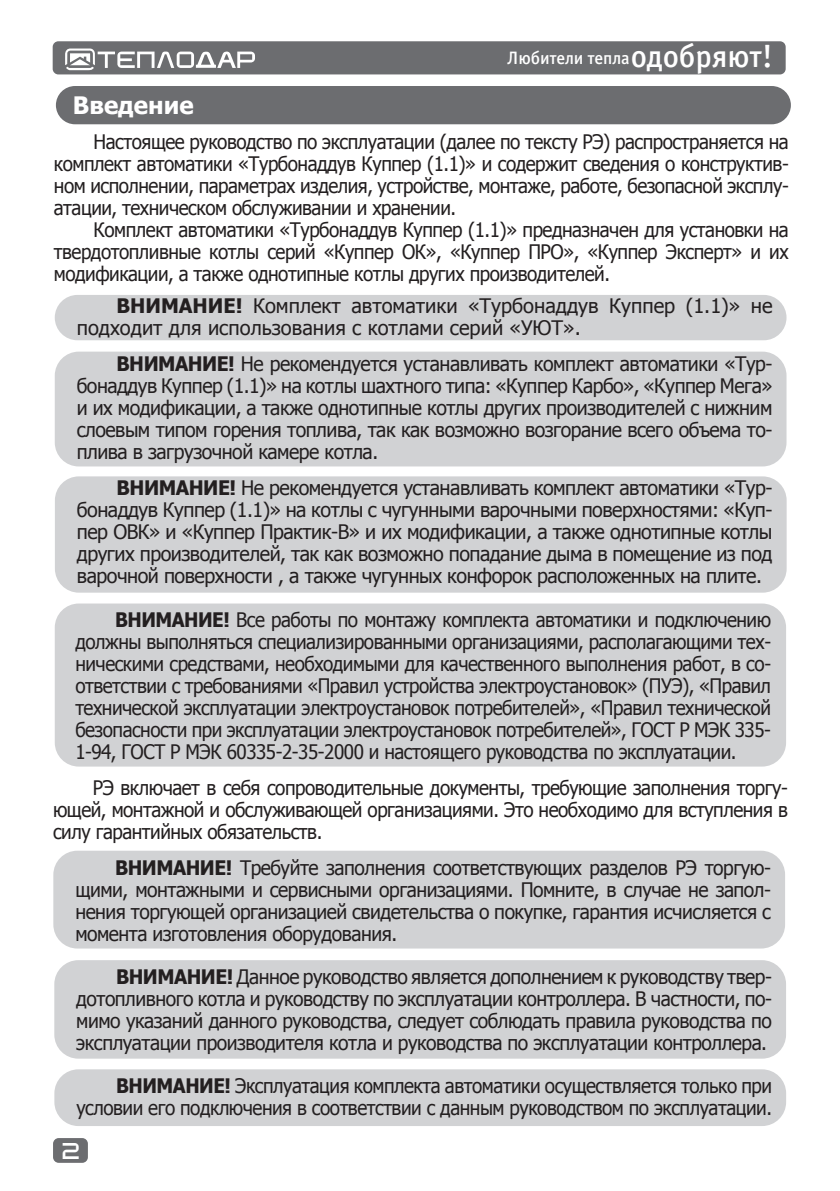
<style>
.page{position:relative;width:840px;height:1191px;background:#fff}
.page>*{position:absolute;margin:0;border:0;box-sizing:border-box;transform-origin:0 0}
.t1{font:700 24px "Tahoma";color:#fff}
.t2{font:20px/22px "Tahoma";letter-spacing:-.025em;color:#231f20;text-align:justify;scale:.94 1}
.t3{font:20px/22px "Tahoma";letter-spacing:-.025em;color:#231f20;text-align:justify}
.t4{font:20px/22px "Tahoma";letter-spacing:-.025em;color:#231f20;text-align:justify;scale:.96 1}
.t5{font:20px/22px "Tahoma";color:#231f20}
.t6{font:18px "Officina Sans Medium C";letter-spacing:-.005em;color:#fff}
.t7{font:16px "teplodar";color:#fff}
.s1{font-size:32px}
.s2{font-weight:700}
</style>
<div class="page">
<div style="left:53px;top:1138px;width:35px;height:24px;background:#6c6d70;border-radius:6px"></div>
<div style="left:53px;top:41px;width:732px;height:33px;background:#6c6d70;border-radius:6px"></div>
<svg style="left:65px;top:48px;width:190px;height:22px"></svg>
<div style="left:55px;top:603px;width:730px;height:163px;background:#d1d2d4;border-radius:24px"></div>
<div style="left:55px;top:295px;width:731px;height:45px;background:#d1d2d4;border-radius:23px"></div>
<div style="left:55px;top:351px;width:731px;height:115px;background:#d1d2d4;border-radius:24px"></div>
<div style="left:53px;top:850px;width:731px;height:98px;background:#d1d2d4;border-radius:24px"></div>
<div style="left:56px;top:86px;width:734px;height:38px;background:#6c6d70;border-radius:19px"></div>
<div style="left:55px;top:476px;width:731px;height:116px;background:#d1d2d4;border-radius:24px"></div>
<div style="left:54px;top:960px;width:731px;height:98px;background:#d1d2d4;border-radius:24px"></div>
<div style="left:54px;top:1069px;width:731px;height:57px;background:#d1d2d4;border-radius:24px"></div>
<p class="t1" style="left:73px;top:89px;width:122px">Введение</p>
<p class="t6" style="left:507px;top:48px;width:267px">Любители тепла<span class="s1">одобряют!</span></p>
<p class="t2" style="left:54px;top:129px;width:783px;text-indent:40px">Настоящее руководство по эксплуатации (далее по тексту РЭ) распространяется на комплект автоматики «Турбонаддув Куппер (1.1)» и содержит сведения о конструктив&shy;ном исполнении, параметрах изделия, устройстве, монтаже, работе, безопасной эксплу&shy;атации, техническом обслуживании и хранении.</p>
<p class="t2" style="left:54px;top:217px;width:782px;text-indent:40px">Комплект автоматики «Турбонаддув Куппер (1.1)» предназначен для установки на твердотопливные котлы серий «Куппер ОК», «Куппер ПРО», «Куппер Эксперт» и их модификации, а также однотипные котлы других производителей.</p>
<p class="t5" style="left:77px;top:294px;width:697px;text-indent:40px"><span class="s2">ВНИМАНИЕ!</span> Комплект автоматики «Турбонаддув Куппер (1.1)» не подходит для использования с котлами серий «УЮТ».</p>
<p class="t3" style="left:77px;top:352px;width:697px;text-indent:40px"><span class="s2">ВНИМАНИЕ!</span> Не рекомендуется устанавливать комплект автоматики «Тур&shy;бонаддув Куппер (1.1)» на котлы шахтного типа: «Куппер Карбо», «Куппер Мега» и их модификации, а также однотипные котлы других производителей с нижним слоевым типом горения топлива, так как возможно возгорание всего объема то&shy;плива в загрузочной камере котла.</p>
<p class="t3" style="left:77px;top:475px;width:697px;text-indent:40px"><span class="s2">ВНИМАНИЕ!</span> Не рекомендуется устанавливать комплект автоматики «Тур&shy;бонаддув Куппер (1.1)» на котлы с чугунными варочными поверхностями: «Куп&shy;пер ОВК» и «Куппер Практик-В» и их модификации, а также однотипные котлы других производителей, так как возможно попадание дыма в помещение из под варочной поверхности , а также чугунных конфорок расположенных на плите.</p>
<p class="t2" style="left:75px;top:608px;width:741px;text-indent:40px"><span class="s2">ВНИМАНИЕ!</span> Все работы по монтажу комплекта автоматики и подключению должны выполняться специализированными организациями, располагающими тех&shy;ническими средствами, необходимыми для качественного выполнения работ, в со&shy;ответствии с требованиями «Правил устройства электроустановок» (ПУЭ), «Правил технической эксплуатации электроустановок потребителей», «Правил технической безопасности при эксплуатации электроустановок потребителей», ГОСТ Р МЭК 335- 1-94, ГОСТ Р МЭК 60335-2-35-2000 и настоящего руководства по эксплуатации.</p>
<p class="t2" style="left:53px;top:776px;width:783px;text-indent:40px">РЭ включает в себя сопроводительные документы, требующие заполнения торгу&shy;ющей, монтажной и обслуживающей организациями. Это необходимо для вступления в силу гарантийных обязательств.</p>
<p class="t4" style="left:75px;top:855px;width:726px;text-indent:40px"><span class="s2">ВНИМАНИЕ!</span> Требуйте заполнения соответствующих разделов РЭ торгую&shy;щими, монтажными и сервисными организациями. Помните, в случае не запол&shy;нения торгующей организацией свидетельства о покупке, гарантия исчисляется с момента изготовления оборудования.</p>
<p class="t4" style="left:76px;top:964px;width:726px;text-indent:40px"><span class="s2">ВНИМАНИЕ!</span> Данное руководство является дополнением к руководству твер&shy;дотопливного котла и руководству по эксплуатации контроллера. В частности, по&shy;мимо указаний данного руководства, следует соблюдать правила руководства по эксплуатации производителя котла и руководства по эксплуатации контроллера.</p>
<p class="t2" style="left:76px;top:1074px;width:741px;text-align:right"><span class="s2">ВНИМАНИЕ!</span> Эксплуатация комплекта автоматики осуществляется только при условии его подключения в соответствии с данным руководством по эксплуатации.</p>
<p class="t7" style="left:63px;top:1144px;width:18px">2</p>
</div>
